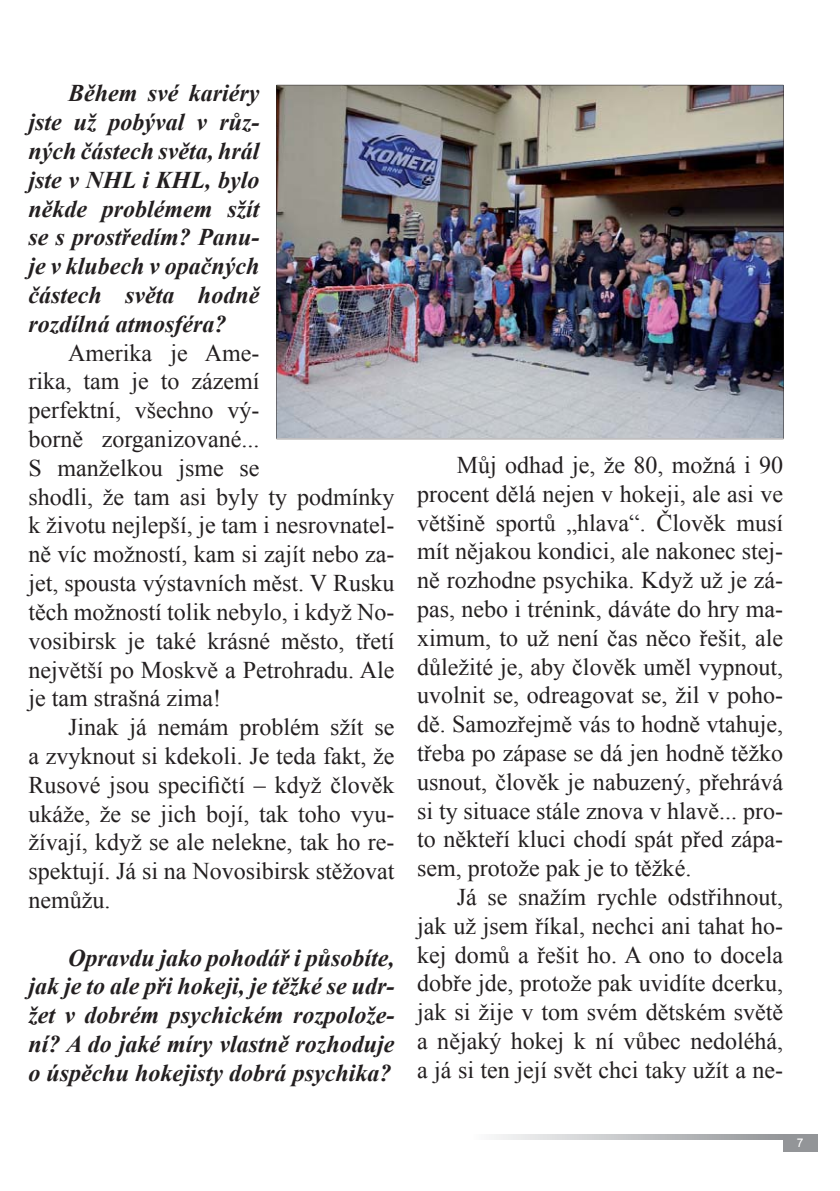
<style>
.page{position:relative;width:840px;height:1191px;background:#fff}
.page>*{position:absolute;margin:0;border:0;box-sizing:border-box;transform-origin:0 0}
.t1{font:24px/28.8px "Times New Roman";color:#231f20;text-align:justify}
.t2{font:italic 700 24px/28.8px "Times New Roman";color:#231f20;text-align:justify}
.t3{font:12px "Arial";color:#fff}
</style>
<div class="page">
<svg style="left:494px;top:1134px;width:288px;height:6px;background:#c3c5c7"></svg>
<div style="left:782px;top:1134px;width:34px;height:17px;background:#939598"></div>
<img style="left:276px;top:85px;width:507px;height:354px">
<p class="t2" style="left:28px;top:79px;width:232px;text-indent:40px">Během své kariéry jste už pobýval v růz&shy;ných částech světa, hrál jste v NHL i KHL, bylo někde problémem sžít se s prostředím? Panu&shy;je v klubech v opačných částech světa hodně rozdílná atmosféra?</p>
<p class="t1" style="left:28px;top:338px;width:367px;text-align:left;text-indent:40px">Amerika je Ame-<br>rika, tam je to zázemí<br>perfektní, všechno vý-<br>borně zorganizované...<br>S manželkou jsme se<br>shodli, že tam asi byly ty podmínky k životu nejlepší, je tam i nesrovnatel&shy;ně víc možností, kam si zajít nebo za&shy;jet, spousta výstavních měst. V Rusku těch možností tolik nebylo, i když No&shy;vosibirsk je také krásné město, třetí největší po Moskvě a Petrohradu. Ale je tam strašná zima!</p>
<p class="t1" style="left:28px;top:712px;width:367px;text-indent:40px">Jinak já nemám problém sžít se a zvyknout si kdekoli. Je teda fakt, že Rusové jsou specifičtí – když člověk ukáže, že se jich bojí, tak toho vyu&shy;žívají, když se ale nelekne, tak ho re&shy;spektují. Já si na Novosibirsk stěžovat nemůžu.</p>
<p class="t2" style="left:28px;top:943px;width:367px;text-indent:40px">Opravdu jako pohodář i působíte, jak je to ale při hokeji, je těžké se udr&shy;žet v dobrém psychickém rozpolože&shy;ní? A do jaké míry vlastně rozhoduje o úspěchu hokejisty dobrá psychika?</p>
<p class="t1" style="left:417px;top:450px;width:367px;text-indent:40px">Můj odhad je, že 80, možná i 90 procent dělá nejen v hokeji, ale asi ve většině sportů „hlava“. Člověk musí mít nějakou kondici, ale nakonec stej&shy;ně rozhodne psychika. Když už je zá&shy;pas, nebo i trénink, dáváte do hry ma&shy;ximum, to už není čas něco řešit, ale důležité je, aby člověk uměl vypnout, uvolnit se, odreagovat se, žil v poho&shy;dě. Samozřejmě vás to hodně vtahuje, třeba po zápase se dá jen hodně těžko usnout, člověk je nabuzený, přehrává si ty situace stále znova v hlavě... pro&shy;to někteří kluci chodí spát před zápa&shy;sem, protože pak je to těžké.</p>
<p class="t1" style="left:417px;top:882px;width:367px;text-indent:40px">Já se snažím rychle odstřihnout, jak už jsem říkal, nechci ani tahat ho&shy;kej domů a řešit ho. A ono to docela dobře jde, protože pak uvidíte dcerku, jak si žije v tom svém dětském světě a nějaký hokej k ní vůbec nedoléhá, a já si ten její svět chci taky užít a ne-</p>
<p class="t3" style="left:796px;top:1136px;width:8px">7</p>
</div>
